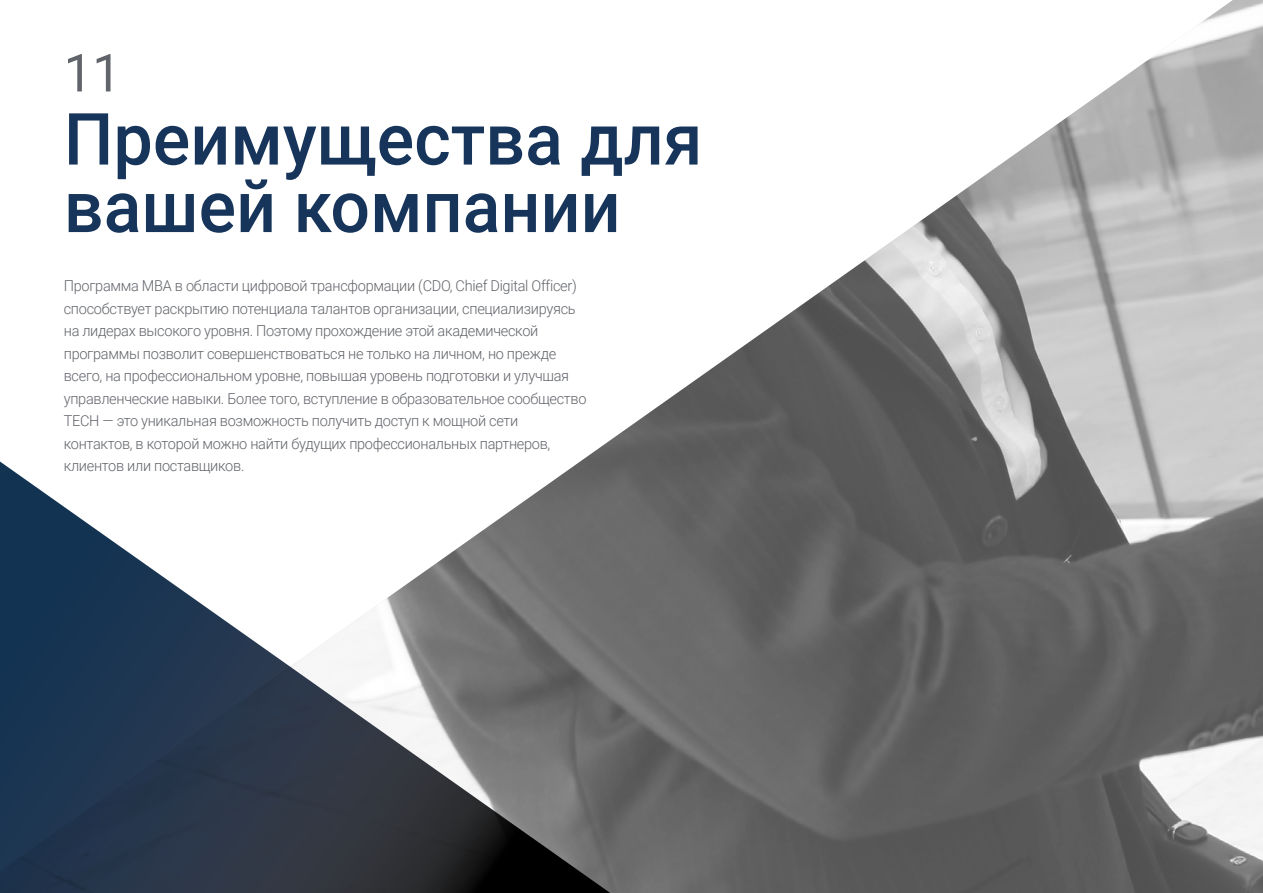
<style>
.page{position:relative;width:1263px;height:893px;background:#fff}
.page>*{position:absolute;margin:0;border:0;box-sizing:border-box;transform-origin:0 0}
.t1{font:500 72px/67.5px "Roboto";color:#17355b}
.t2{font:52.5px "Roboto";color:#61646a}
.t3{font:300 15px/22.5px "Roboto";letter-spacing:-.02em;color:#61646a}
</style>
<div class="page">
<img style="left:602px;top:0;width:661px;height:893px">
<svg style="left:0;top:446px;width:640px;height:447px"></svg>
<h2 class="t2" style="left:64px;top:36px;width:59px">11</h2>
<h1 class="t1" style="left:64px;top:103px;width:640px">Преимущества для вашей компании</h1>
<p class="t3" style="left:64px;top:274px;width:524px">Программа MBA в области цифровой трансформации (CDO, Chief Digital Officer) способствует раскрытию потенциала талантов организации, специализируясь на лидерах высокого уровня. Поэтому прохождение этой академической программы позволит совершенствоваться не только на личном, но прежде всего, на профессиональном уровне, повышая уровень подготовки и улучшая управленческие навыки. Более того, вступление в образовательное сообщество TECH — это уникальная возможность получить доступ к мощной сети контактов, в которой можно найти будущих профессиональных партнеров, клиентов или поставщиков.</p>
</div>
